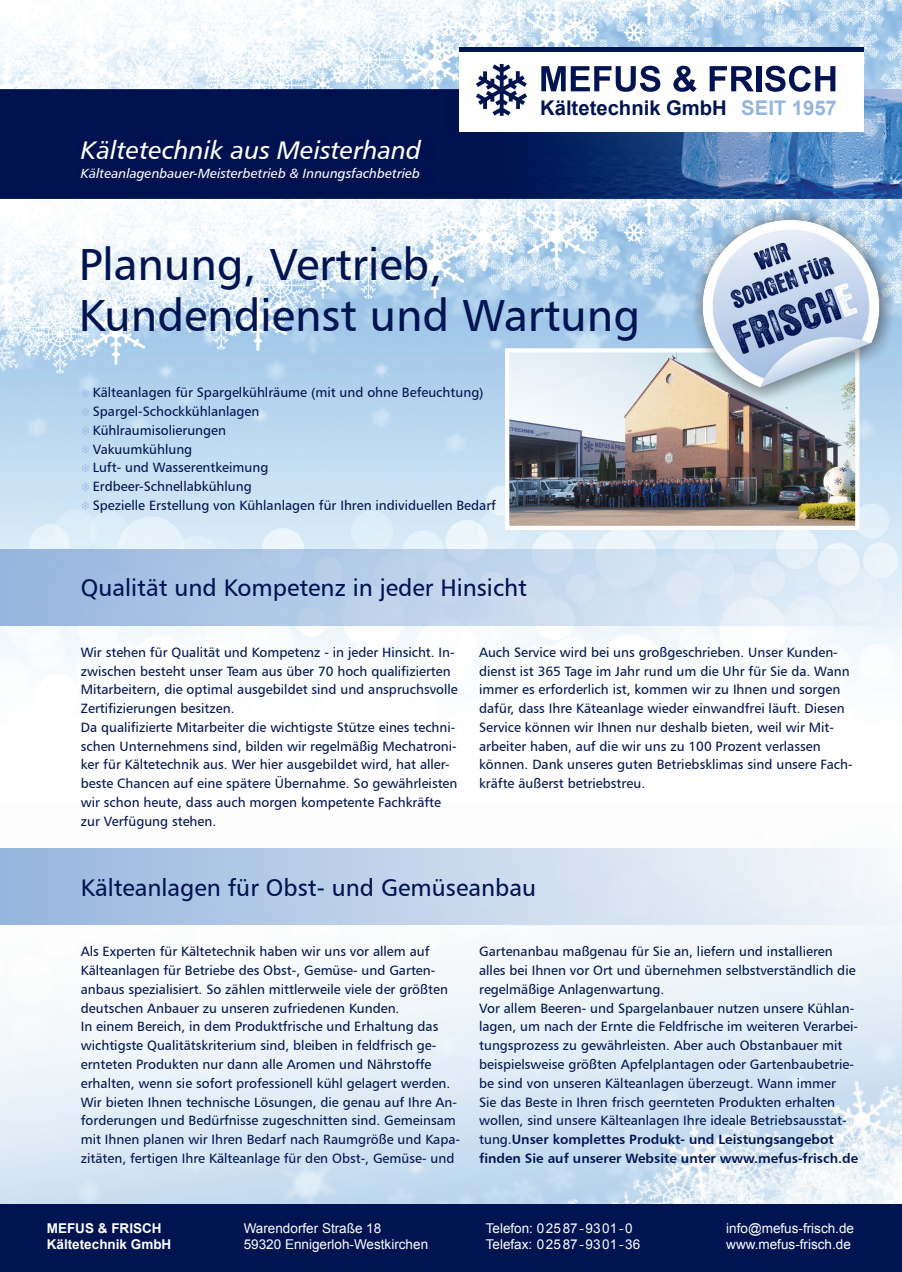
<style>
.page{position:relative;width:902px;height:1272px;background:#fff}
.page>*{position:absolute;margin:0;border:0;box-sizing:border-box;transform-origin:0 0}
.t1{font:45px/51px "Humanist 777 BT Roman B";color:#001452}
.t2{font:25.5px "Humanist 777 BT Italic B";color:#fff}
.t3{font:24px "Humanist 777 BT Roman B";color:#001452}
.t4{font:700 20.25px "Arial";color:#001452}
.t5{font:13.5px/18.8px "Humanist 777 BT Roman B";color:#001452}
.t6{font:13.5px/15.8px "Arial";color:#fff}
.t7{font:13.5px/18.8px "Humanist 777 BT Bold B";color:#001452}
.t8{font:700 13.5px/15.8px "Arial";color:#fff}
.t9{font:13.35px "Humanist 777 BT Italic B";color:#fff}
.s1{color:#95b5de}
.s2{font-family:"Humanist 777 BT Roman B"}
</style>
<div class="page">
<img style="left:0;top:924px;width:901px;height:279px">
<img style="left:0;top:0;width:901px;height:89px">
<img style="left:0;top:199px;width:901px;height:483px">
<img style="left:0;top:89px;width:901px;height:110px">
<div style="left:459px;top:51px;width:404px;height:81px;background:#fff"></div>
<hr style="left:459px;top:47px;width:404px;height:4px;background:#001452">
<img style="left:476px;top:64px;width:51px;height:52px">
<svg style="left:541px;top:66px;width:119px;height:26px"></svg>
<svg style="left:673px;top:66px;width:23px;height:26px"></svg>
<svg style="left:709px;top:66px;width:44px;height:25px"></svg>
<div style="left:756px;top:66px;width:5px;height:25px;background:#001452"></div>
<svg style="left:765px;top:66px;width:70px;height:26px"></svg>
<div style="left:0;top:1203px;width:901px;height:68px;background:#001452"></div>
<svg style="left:82px;top:389px;width:7px;height:8px"></svg>
<svg style="left:82px;top:408px;width:7px;height:8px"></svg>
<svg style="left:82px;top:426px;width:7px;height:9px"></svg>
<svg style="left:82px;top:445px;width:7px;height:9px"></svg>
<svg style="left:82px;top:464px;width:7px;height:8px"></svg>
<svg style="left:82px;top:483px;width:7px;height:8px"></svg>
<svg style="left:82px;top:501px;width:7px;height:9px"></svg>
<img style="left:510px;top:353px;width:344px;height:172px">
<div style="left:505px;top:348px;width:354px;height:182px;border:4px solid #fff"></div>
<div style="left:0;top:549px;width:901px;height:76px;background:linear-gradient(to right,#96b5de,#ebf4fa)"></div>
<div style="left:0;top:848px;width:901px;height:76px;background:linear-gradient(to right,#97b6de,#f7f9fb)"></div>
<img style="left:692px;top:210px;width:201px;height:192px">
<h2 class="t2" style="left:81px;top:134px;width:342px">Kältetechnik aus Meisterhand</h2>
<p class="t9" style="left:81px;top:164px;width:341px">Kälteanlagenbauer-Meisterbetrieb &amp; Innungsfachbetrieb</p>
<h3 class="t4" style="left:540px;top:94px;width:298px">Kältetechnik GmbH <span class="s1">SEIT 1957</span></h3>
<h1 class="t1" style="left:79px;top:238px;width:562px">Planung, Vertrieb,<br>Kundendienst und Wartung</h1>
<p class="t5" style="left:93px;top:383px;width:405px">Kälteanlagen für Spargelkühlräume (mit und ohne Befeuchtung)<br>Spargel-Schockkühlanlagen<br>Kühlraumisolierungen<br>Vakuumkühlung<br>Luft- und Wasserentkeimung<br>Erdbeer-Schnellabkühlung<br>Spezielle Erstellung von Kühlanlagen für Ihren individuellen Bedarf</p>
<h3 class="t3" style="left:81px;top:573px;width:447px">Qualität und Kompetenz in jeder Hinsicht</h3>
<p class="t5" style="left:81px;top:642px;width:378px">Wir stehen für Qualität und Kompetenz - in jeder Hinsicht. In&shy;zwischen besteht unser Team aus über 70 hoch qualifizierten Mitarbeitern, die optimal ausgebildet sind und anspruchsvolle Zertifizierungen besitzen.<br>Da qualifizierte Mitarbeiter die wichtigste Stütze eines techni&shy;schen Unternehmens sind, bilden wir regelmäßig Mechatroni&shy;ker für Kältetechnik aus. Wer hier ausgebildet wird, hat aller&shy;beste Chancen auf eine spätere Übernahme. So gewährleisten wir schon heute, dass auch morgen kompetente Fachkräfte zur Verfügung stehen.</p>
<p class="t5" style="left:479px;top:642px;width:375px">Auch Service wird bei uns großgeschrieben. Unser Kunden&shy;dienst ist 365 Tage im Jahr rund um die Uhr für Sie da. Wann immer es erforderlich ist, kommen wir zu Ihnen und sorgen dafür, dass Ihre Käteanlage wieder einwandfrei läuft. Diesen Service können wir Ihnen nur deshalb bieten, weil wir Mit&shy;arbeiter haben, auf die wir uns zu 100 Prozent verlassen können. Dank unseres guten Betriebsklimas sind unsere Fach&shy;kräfte äußerst betriebstreu.</p>
<h3 class="t3" style="left:81px;top:872px;width:457px">Kälteanlagen für Obst- und Gemüseanbau</h3>
<p class="t5" style="left:81px;top:942px;width:381px">Als Experten für Kältetechnik haben wir uns vor allem auf Kälteanlagen für Betriebe des Obst-, Gemüse- und Garten&shy;anbaus spezialisiert. So zählen mittlerweile viele der größten deutschen Anbauer zu unseren zufriedenen Kunden.<br>In einem Bereich, in dem Produktfrische und Erhaltung das wichtigste Qualitätskriterium sind, bleiben in feldfrisch ge&shy;ernteten Produkten nur dann alle Aromen und Nährstoffe erhalten, wenn sie sofort professionell kühl gelagert werden.<br>Wir bieten Ihnen technische Lösungen, die genau auf Ihre An&shy;forderungen und Bedürfnisse zugeschnitten sind. Gemeinsam mit Ihnen planen wir Ihren Bedarf nach Raumgröße und Kapa&shy;zitäten, fertigen Ihre Kälteanlage für den Obst-, Gemüse- und</p>
<p class="t5" style="left:479px;top:942px;width:380px">Gartenanbau maßgenau für Sie an, liefern und installieren alles bei Ihnen vor Ort und übernehmen selbstverständlich die regelmäßige Anlagenwartung.<br>Vor allem Beeren- und Spargelanbauer nutzen unsere Kühlan&shy;lagen, um nach der Ernte die Feldfrische im weiteren Verarbei&shy;tungsprozess zu gewährleisten. Aber auch Obstanbauer mit beispielsweise größten Apfelplantagen oder Gartenbaubetrie&shy;be sind von unseren Kälteanlagen überzeugt. Wann immer<br>Sie das Beste in Ihren frisch geernteten Produkten erhalten wollen, sind unsere Kälteanlagen Ihre ideale Betriebsausstat-</p>
<p class="t7" style="left:479px;top:1129px;width:380px"><span class="s2">tung.</span>Unser komplettes Produkt- und Leistungsangebot finden Sie auf unserer Website unter www.mefus-frisch.de</p>
<p class="t8" style="left:47px;top:1220px;width:126px">MEFUS &amp; FRISCH<br>Kältetechnik GmbH</p>
<p class="t6" style="left:244px;top:1220px;width:186px">Warendorfer Straße 18<br>59320 Ennigerloh-Westkirchen</p>
<p class="t6" style="left:485px;top:1220px;width:156px">Telefon: 02587-9301-0<br>Telefax: 02587-9301-36</p>
<p class="t6" style="left:726px;top:1220px;width:129px">info@mefus-frisch.de www.mefus-frisch.de</p>
</div>
